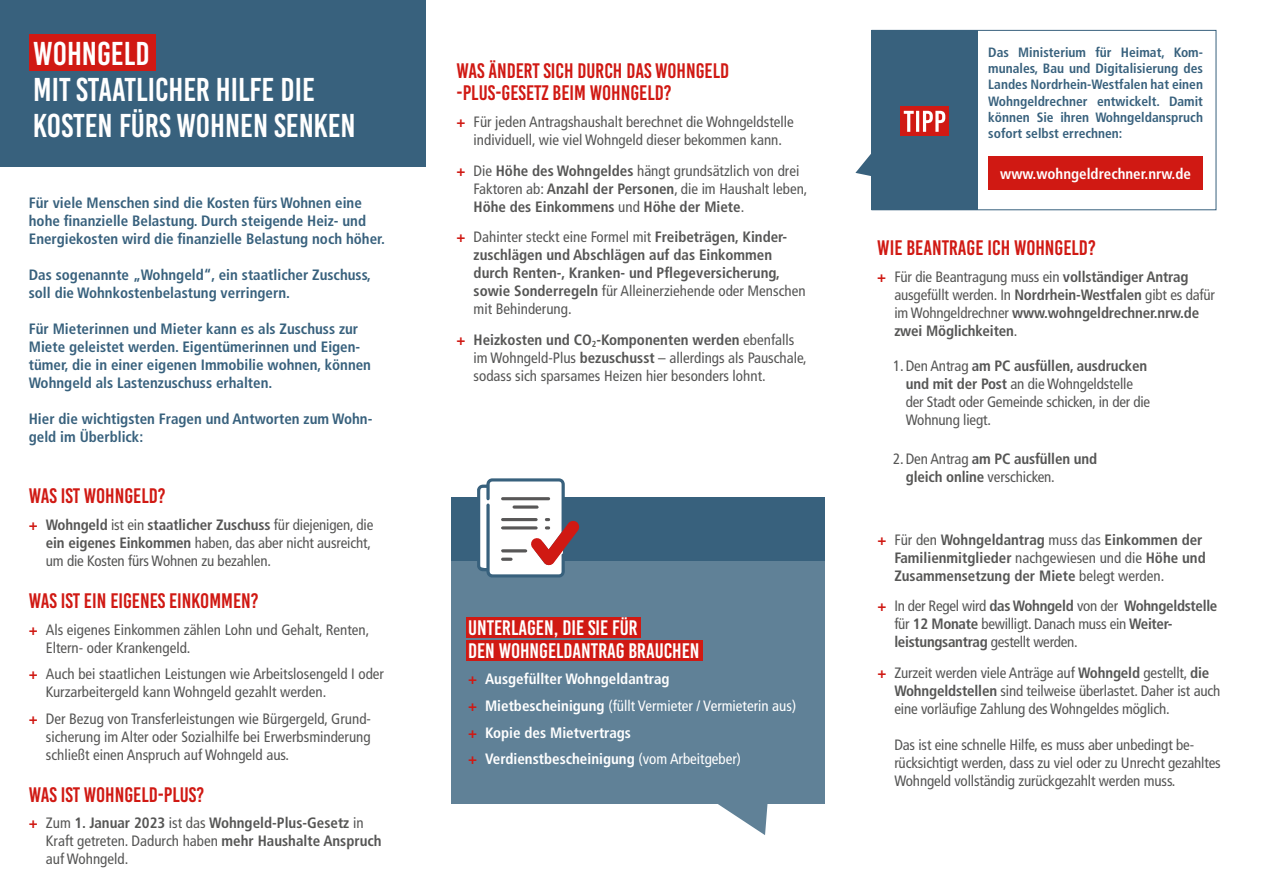
<style>
.page{position:relative;width:1263px;height:893px;background:#fff}
.page>*{position:absolute;margin:0;border:0;box-sizing:border-box;transform-origin:0 0}
.t1{font:33px/36px "Bebas Kai";color:#fff}
.t2{font:21px/22.5px "Bebas Kai";color:#d01913}
.t3{font:21px/22.5px "Bebas Kai";color:#fff}
.t4{font:condensed 15px/18px "Frutiger LT Std";color:#565655}
.t5{font:700 condensed 15px/18px "Frutiger LT Std";color:#565655}
.t6{font:700 condensed 15px/18px "Frutiger LT Std";color:#38617d}
.t7{font:700 condensed 15px/26.5px "Frutiger LT Std";color:#fff}
.t8{font:condensed 15px/18px "Frutiger LT Std";letter-spacing:-.02em;color:#565655}
.t9{font:700 condensed 13.5px/16.2px "Frutiger LT Std";color:#38617d;text-align:justify}
.s1{font-family:"Frutiger LT Pro";font-weight:700;font-stretch:normal;color:#d01913}
.s2{font-weight:700}
.s3{font-family:"Frutiger LT Pro";font-stretch:normal;color:#d01913}
.s4{font-weight:400}
</style>
<div class="page">
<div style="left:0;top:0;width:425px;height:167px;background:#38617d"></div>
<div style="left:29px;top:34px;width:126px;height:37px;background:#d01913"></div>
<div style="left:872px;top:30px;width:344px;height:180px;border:1px solid #38617d"></div>
<div style="left:872px;top:30px;width:106px;height:180px;background:#38617d"></div>
<div style="left:900px;top:106px;width:49px;height:30px;background:#d01913"></div>
<svg style="left:904px;top:111px;width:41px;height:21px"></svg>
<svg style="left:855px;top:151px;width:17px;height:25px"></svg>
<div style="left:451px;top:497px;width:374px;height:307px;background:#608197"></div>
<div style="left:451px;top:497px;width:374px;height:63px;background:#38617d"></div>
<div style="left:466px;top:617px;width:174px;height:21px;background:#d01913"></div>
<div style="left:466px;top:640px;width:236px;height:21px;background:#d01913"></div>
<svg style="left:477px;top:478px;width:103px;height:99px"></svg>
<svg style="left:718px;top:804px;width:50px;height:31px"></svg>
<div style="left:988px;top:156px;width:215px;height:34px;background:#d01913"></div>
<h1 class="t1" style="left:33px;top:36px;width:324px">WOHNGELD<br>MIT STAATLICHER HILFE DIE<br>KOSTEN FÜRS WOHNEN SENKEN</h1>
<p class="t9" style="left:988px;top:44px;width:216px">Das Ministerium für Heimat, Kom&shy;munales, Bau und Digitalisierung des Landes Nordrhein-Westfalen hat einen Wohngeldrechner entwickelt. Damit können Sie ihren Wohngeldanspruch sofort selbst errechnen:</p>
<h2 class="t2" style="left:457px;top:59px;width:274px">WAS ÄNDERT SICH DURCH DAS WOHNGELD -PLUS-GESETZ BEIM WOHNGELD?</h2>
<p class="t4" style="left:457px;top:113px;width:339px;text-align:center"><span class="s1">+</span> Für jeden Antragshaushalt berechnet die Wohngeldstelle individuell, wie viel Wohngeld dieser bekommen kann.</p>
<p class="t4" style="left:474px;top:161px;width:335px;text-indent:-17px"><span class="s1">+</span> Die <span class="s2">Höhe des Wohngeldes</span> hängt grundsätzlich von drei<br>Faktoren ab: <span class="s2">Anzahl der Personen</span>, die im Haushalt leben,<br><span class="s2">Höhe des Einkommens</span> und <span class="s2">Höhe der Miete</span>.</p>
<p class="t5" style="left:474px;top:228px;width:334px;text-indent:-17px"><span class="s3">+</span> <span class="s4">Dahinter steckt eine Formel mit</span> Freibeträgen, Kinder&shy;zuschlägen und Abschlägen auf das Einkommen durch Renten-, Kranken- und Pflegeversicherung, sowie Sonderregeln <span class="s4">für Alleinerziehende oder Menschen mit Behinderung.</span></p>
<p class="t4" style="left:474px;top:331px;width:335px;text-indent:-17px"><span class="s1">+</span> <span class="s2">Heizkosten und CO</span><sub>2</sub><span class="s2">-Komponenten werden</span> ebenfalls im Wohngeld-Plus <span class="s2">bezuschusst</span> – allerdings als Pauschale, sodass sich sparsames Heizen hier besonders lohnt.</p>
<p class="t7" style="left:1000px;top:160px;width:192px">www.wohngeldrechner.nrw.de</p>
<p class="t6" style="left:29px;top:194px;width:358px">Für viele Menschen sind die Kosten fürs Wohnen eine hohe finanzielle Belastung. Durch steigende Heiz- und<br>Energiekosten wird die finanzielle Belastung noch höher.</p>
<p class="t6" style="left:29px;top:266px;width:344px">Das sogenannte „Wohngeld“, ein staatlicher Zuschuss, soll die Wohnkostenbelastung verringern.</p>
<p class="t6" style="left:29px;top:320px;width:344px">Für Mieterinnen und Mieter kann es als Zuschuss zur Miete geleistet werden. Eigentümerinnen und Eigen&shy;tümer, die in einer eigenen Immobilie wohnen, können Wohngeld als Lastenzuschuss erhalten.</p>
<p class="t6" style="left:29px;top:410px;width:345px">Hier die wichtigsten Fragen und Antworten zum Wohn&shy;geld im Überblick:</p>
<h2 class="t2" style="left:877px;top:237px;width:220px">WIE BEANTRAGE ICH WOHNGELD?</h2>
<p class="t5" style="left:894px;top:268px;width:322px;text-indent:-17px"><span class="s3">+</span> <span class="s4">Für die Beantragung muss ein</span> vollständiger Antrag <span class="s4">ausgefüllt werden. In</span> Nordrhein-Westfalen <span class="s4">gibt es dafür im Wohngeldrechner</span> www.wohngeldrechner.nrw.de zwei Möglichkeiten<span class="s4">.</span></p>
<p class="t4" style="left:906px;top:357px;width:246px;text-indent:-13px">1.Den Antrag <span class="s2">am PC ausfüllen, ausdrucken und mit der Post</span> an die Wohngeldstelle der Stadt oder Gemeinde schicken, in der die Wohnung liegt.</p>
<p class="t5" style="left:906px;top:450px;width:193px;text-indent:-13px"><span class="s4">2.Den Antrag</span> am PC ausfüllen und gleich online <span class="s4">verschicken.</span></p>
<h2 class="t2" style="left:29px;top:485px;width:138px">WAS IST WOHNGELD?</h2>
<p class="t4" style="left:46px;top:516px;width:329px;text-indent:-17px"><span class="s1">+</span> <span class="s2">Wohngeld</span> ist ein <span class="s2">staatlicher Zuschuss</span> für diejenigen, die <span class="s2">ein eigenes Einkommen</span> haben, das aber nicht ausreicht, um die Kosten fürs Wohnen zu bezahlen.</p>
<h2 class="t2" style="left:29px;top:590px;width:231px">WAS IST EIN EIGENES EINKOMMEN?</h2>
<p class="t4" style="left:46px;top:621px;width:325px;text-indent:-17px"><span class="s1">+</span> Als eigenes Einkommen zählen Lohn und Gehalt, Renten,<br>Eltern- oder Krankengeld.</p>
<p class="t4" style="left:46px;top:665px;width:340px;text-indent:-17px"><span class="s1">+</span> Auch bei staatlichen Leistungen wie Arbeitslosengeld I oder<br>Kurzarbeitergeld kann Wohngeld gezahlt werden.</p>
<p class="t4" style="left:46px;top:710px;width:327px;text-align:justify;text-indent:-17px"><span class="s1">+</span> Der Bezug von Transferleistungen wie Bürgergeld, Grund&shy;sicherung im Alter oder Sozialhilfe bei Erwerbsminderung schließt einen Anspruch auf Wohngeld aus.</p>
<h2 class="t2" style="left:29px;top:783px;width:177px">WAS IST WOHNGELD-PLUS?</h2>
<p class="t5" style="left:46px;top:814px;width:337px;text-indent:-17px"><span class="s3">+</span> <span class="s4">Zum</span> 1. Januar 2023 <span class="s4">ist das</span> Wohngeld-Plus-Gesetz <span class="s4">in<br>Kraft getreten. Dadurch haben</span> mehr Haushalte Anspruch <span class="s4">auf Wohngeld.</span></p>
<h2 class="t3" style="left:468px;top:617px;width:233px">UNTERLAGEN, DIE SIE FÜR<br>DEN WOHNGELDANTRAG BRAUCHEN</h2>
<p class="t7" style="left:468px;top:666px;width:330px"><span class="s3">+</span> Ausgefüllter Wohngeldantrag<br><span class="s3">+</span> Mietbescheinigung <span class="s4">(füllt Vermieter / Vermieterin aus) </span><span class="s3">+</span> Kopie des Mietvertrags<br><span class="s3">+</span> Verdienstbescheinigung <span class="s4">(vom Arbeitgeber)</span></p>
<p class="t5" style="left:894px;top:530px;width:313px;text-indent:-17px"><span class="s3">+</span> <span class="s4">Für den</span> Wohngeldantrag <span class="s4">muss das</span> Einkommen der<br>Familienmitglieder <span class="s4">nachgewiesen und die</span> Höhe und<br>Zusammensetzung der Miete <span class="s4">belegt werden.</span></p>
<p class="t8" style="left:894px;top:597px;width:325px;text-indent:-17px"><span class="s1">+</span> In der Regel wird <span class="s2">das Wohngeld</span> von der <span class="s2">Wohngeldstelle </span>für <span class="s2">12 Monate</span> bewilligt. Danach muss ein <span class="s2">Weiter&shy;leistungsantrag</span> gestellt werden.</p>
<p class="t4" style="left:894px;top:664px;width:328px;text-indent:-17px"><span class="s1">+</span> Zurzeit werden viele Anträge auf <span class="s2">Wohngeld</span> gestellt, <span class="s2">die<br>Wohngeldstellen</span> sind teilweise überlastet. Daher ist auch eine vorläufige Zahlung des Wohngeldes möglich.</p>
<p class="t4" style="left:894px;top:736px;width:328px">Das ist eine schnelle Hilfe, es muss aber unbedingt be&shy;rücksichtigt werden, dass zu viel oder zu Unrecht gezahltes<br>Wohngeld vollständig zurückgezahlt werden muss.</p>
</div>
